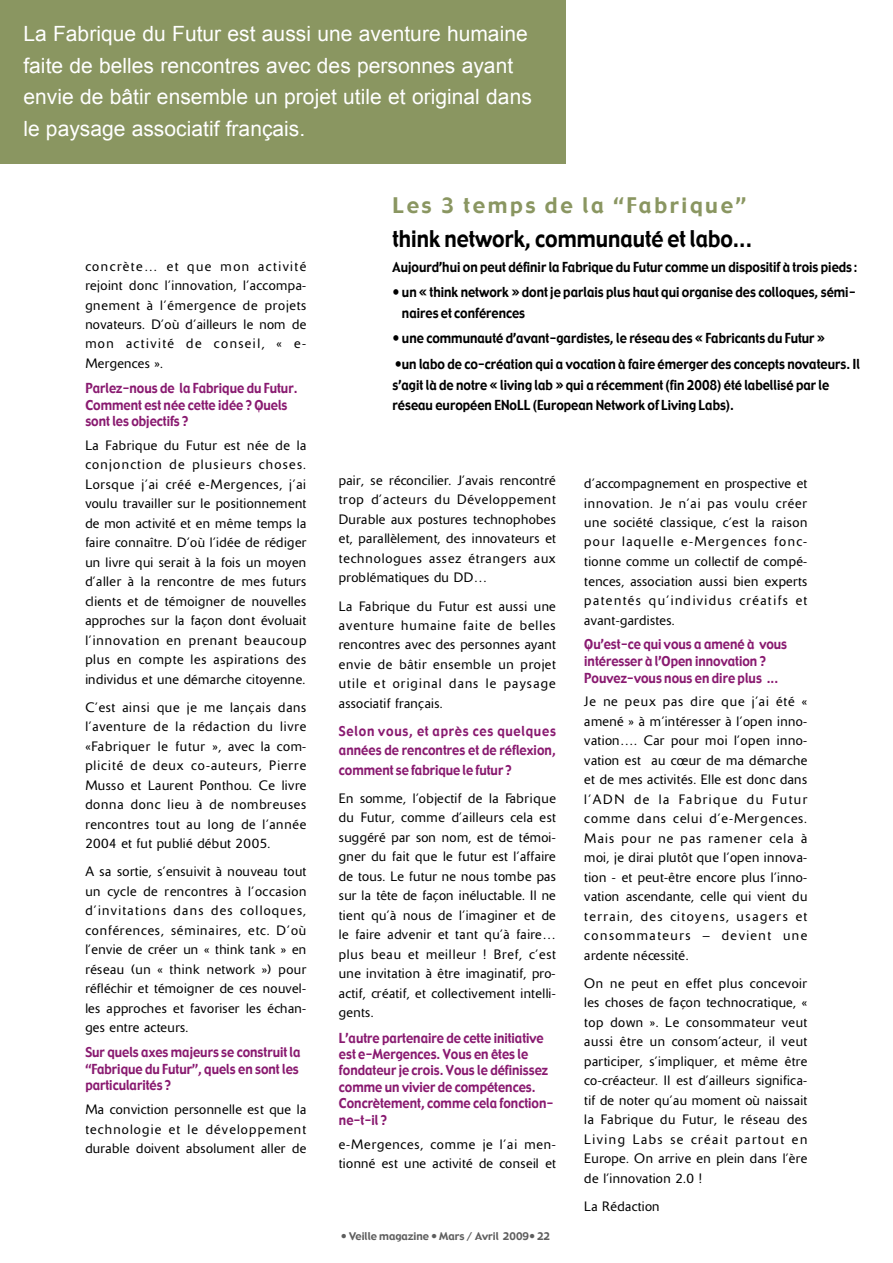
<style>
.page{position:relative;width:893px;height:1263px;background:#fff}
.page>*{position:absolute;margin:0;border:0;box-sizing:border-box;transform-origin:0 0}
.t1{font:22.5px "Gadget";color:#000;scale:.9 1}
.t2{font:21px/31.5px "Arial";color:#fff}
.t3{font:21px "Gadget";letter-spacing:.125em;color:#8a9661}
.t4{font:300 13.5px/19.5px "Delta";letter-spacing:.04em;color:#000;text-align:justify}
.t5{font:13.5px/16.5px "Gadget";color:#891a70;scale:.9 1}
.t6{font:13.5px/20.9px "Gadget";color:#000;scale:.9 1}
.t7{font:10.5px "Gadget";color:#5e5e5e}
</style>
<div class="page">
<div style="left:0;top:0;width:565px;height:164px;background:#8a9661"></div>
<h2 class="t2" style="left:23px;top:18px;width:510px">La Fabrique du Futur est aussi une aventure humaine faite de belles rencontres avec des personnes ayant envie de bâtir ensemble un projet utile et original dans le paysage associatif français.</h2>
<p class="t4" style="left:85px;top:258px;width:222px">concrète… et que mon activité rejoint donc l’innovation, l’accompa&shy;gnement à l’émergence de projets novateurs. D’où d’ailleurs le nom de mon activité de conseil, « e-Mergences ».</p>
<p class="t5" style="left:85px;top:380px;width:237px">Parlez-nous de la Fabrique du Futur.<br>Comment est née cette idée ? Quels sont les objectifs ?</p>
<p class="t4" style="left:85px;top:437px;width:222px">La Fabrique du Futur est née de la conjonction de plusieurs choses.<br>Lorsque j’ai créé e-Mergences, j’ai voulu travailler sur le positionnement de mon activité et en même temps la faire connaître. D’où l’idée de rédiger un livre qui serait à la fois un moyen d’aller à la rencontre de mes futurs clients et de témoigner de nouvelles approches sur la façon dont évoluait l’innovation en prenant be a u c o u p plus en compte les aspirations des individus et une démarche citoyenne.</p>
<p class="t4" style="left:85px;top:699px;width:222px">C’est ainsi que je me lançais dans l’aventure de la rédaction du livre « Fabriquer le futur », avec la com&shy;plicité de deux co-auteurs, Pierre Musso et Laurent Ponthou. Ce livre donna donc lieu à de nombreuses rencontres tout au long de l’année 2004 et fut publié début 2005.</p>
<p class="t4" style="left:85px;top:863px;width:222px">A sa sortie, s’ensuivit à nouveau tout un cycle de rencontres à l’occa s io n d ’ i n v i tations dans des colloques, conférences, séminaires, etc. D’où l’envie de créer un « think tank » en réseau (un « think network ») pour réfléchir et témoigner de ces nouvel&shy;les approches et favoriser les échan&shy;ges entre acteurs.</p>
<p class="t5" style="left:85px;top:1044px;width:241px">Sur quels axes majeurs se construit la “Fabrique du Futur”, quels en sont les particularités ?</p>
<p class="t4" style="left:85px;top:1101px;width:222px">Ma conviction personnelle est que la t echnologie et le développement durable doivent absolument aller de</p>
<h2 class="t3" style="left:392px;top:192px;width:355px">Les 3 temps de la “Fabrique”</h2>
<h1 class="t1" style="left:392px;top:224px;width:401px">think network, communauté et labo...</h1>
<p class="t6" style="left:392px;top:256px;width:517px">Aujourd’hui on peut définir la Fabrique du Futur comme un dispositif à trois pieds :</p>
<p class="t6" style="left:402px;top:281px;width:505px;line-height:21.3px;text-indent:-9px">• un « think network » dont je parlais plus haut qui organise des colloques, sémi&shy;naires et conférences</p>
<p class="t6" style="left:392px;top:328px;width:482px">• une communauté d’avant-gardistes, le réseau des « Fabricants du Futur »</p>
<p class="t6" style="left:392px;top:353px;width:521px">•un labo de co-création qui a vocation à faire émerger des concepts novateurs. Il s’agit là de notre « living lab » qui a récemment (fin 2008) été labellisé par le réseau européen ENoLL (European Network of Living Labs).</p>
<p class="t4" style="left:339px;top:472px;width:218px">pair, se réconcilier. J’avais rencontré trop d’acteurs du Développement Durable aux postures tec h n o p h o be s et, parallèlement, des innovateurs et t echnologues assez étrangers aux problématiques du DD …</p>
<p class="t4" style="left:339px;top:597px;width:218px">La Fabrique du Futur est aussi une aventure humaine faite de be l l e s rencontres avec des personnes ayant envie de bâtir ensemble un projet utile et original dans le paysa g e associatif français.</p>
<p class="t5" style="left:339px;top:721px;width:242px;line-height:19.6px;text-align:justify">Selon vous, et après ces quelques années de rencontres et de réflexion, comment se fabrique le futur ?</p>
<p class="t4" style="left:339px;top:790px;width:218px">En somme, l’objectif de la Fa b riq u e du Futur, comme d’ailleurs cela est suggéré par son nom, est de témoi&shy;gner du fait que le futur est l’affaire de tous. Le futur ne nous tombe pas sur la tête de façon inéluctable. Il ne tient qu’à nous de l’imaginer et de le faire advenir et tant qu’à faire… plus beau et meilleur ! Bref, c’est une invitation à être imaginatif, pro&shy;actif, créatif, et collectivement intelli&shy;g e n ts.</p>
<p class="t5" style="left:339px;top:1029px;width:240px">L’autre partenaire de cette initiative est e-Mergences. Vous en êtes le fondateur je crois. Vous le définissez comme un vivier de compétences.<br>Concrètement, comme cela fonction&shy;ne-t-il ?</p>
<p class="t4" style="left:339px;top:1136px;width:218px">e-Mergences, comme je l’ai men&shy;tionné est une activité de conseil et</p>
<p class="t7" style="left:341px;top:1229px;width:211px">• Veille magazine • Mars / Avril 2009• 22</p>
<p class="t4" style="left:584px;top:475px;width:224px">d’accompagnement en prospective et innovation. Je n’ai pas voulu crée r une société classique, c’est la raison pour laquelle e-Mergences fonc&shy;tionne comme un collectif de compé&shy;tences, association aussi bien experts patentés qu’individus créatifs et a v a n t-g a rd iste s.</p>
<p class="t5" style="left:584px;top:636px;width:227px">Qu’est-ce qui vous a amené à vous intéresser à l’Open innovation ?<br>Pouvez-vous nous en dire plus ...</p>
<p class="t4" style="left:584px;top:693px;width:224px">Je ne peux pas dire que j’ai été « amené » à m’intéresser à l’open inno&shy;vation…. Car pour moi l’open inno&shy;vation est au cœur de ma démarche et de mes activités. Elle est donc dans l ’ A DN de la Fabrique du Fu t u r comme dans celui d’e-Mergences.<br>Mais pour ne pas ramener cela à moi, je dirai plutôt que l’open innova&shy;tion - et peut-être encore plus l’inno&shy;vation ascendante, celle qui vient du terrain, des citoyens, usagers et consommateurs – devient une ardente nécessité.</p>
<p class="t4" style="left:584px;top:975px;width:224px">On ne peut en effet plus concevoir les choses de façon technocratique, « top down ». Le consommateur veut aussi être un consom’acteur, il veut participer, s’impliquer, et même être c o -c ré a c te u r. Il est d’ailleurs significa&shy;tif de noter qu’au moment où naissa it la Fabrique du Futur, le réseau des Living Labs se créait partout en Europe. On arrive en plein dans l’ère de l’innovation 2.0 !</p>
<p class="t4" style="left:584px;top:1198px;width:77px">La Rédaction</p>
</div>
